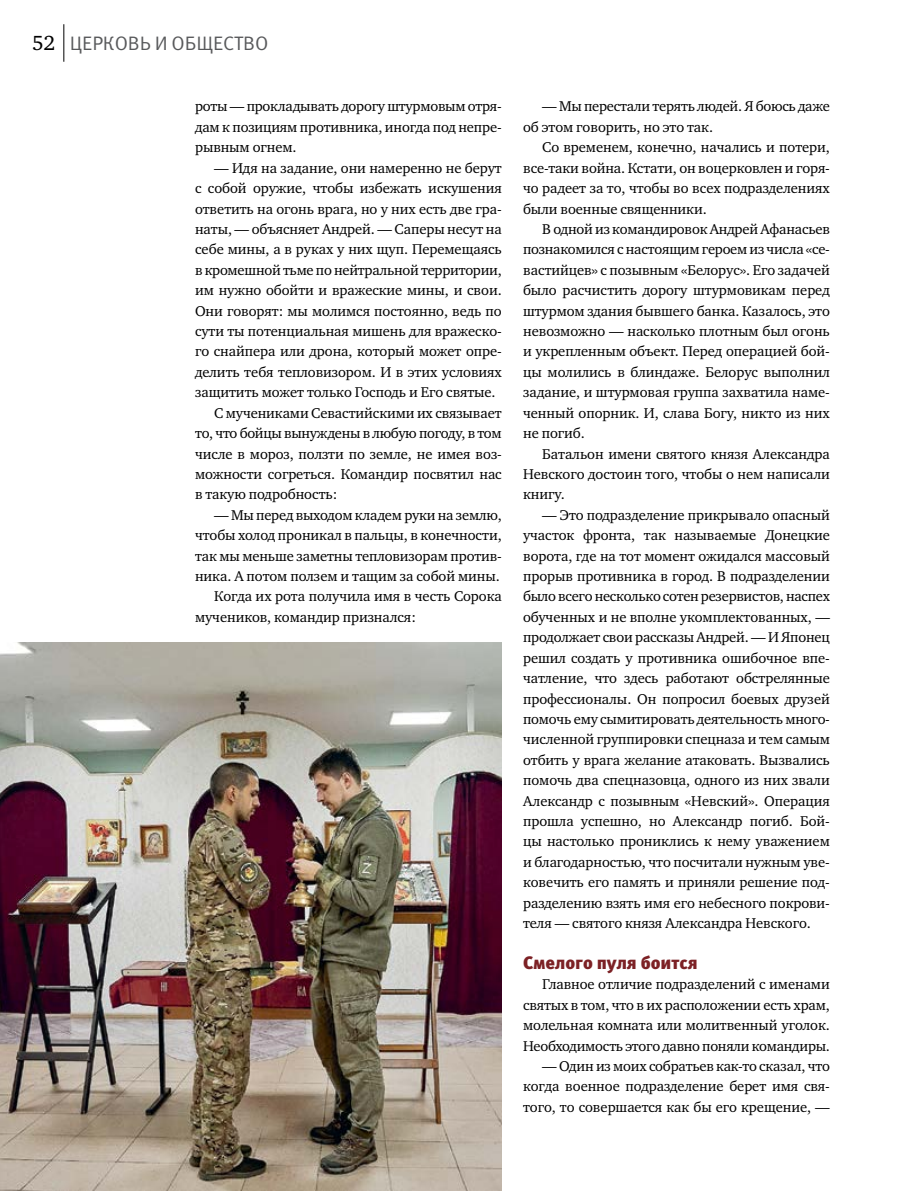
<style>
.page{position:relative;width:915px;height:1191px;background:#fff}
.page>*{position:absolute;margin:0;border:0;box-sizing:border-box;transform-origin:0 0}
.t1{font:19.5px "Meta Pro";letter-spacing:-.005em;color:#58595b}
.t2{font:900 18px "Meta Pro";letter-spacing:-.005em;color:#7c2125}
.t3{font:14.55px/20.4px "Charter ITC";letter-spacing:-.005em;color:#000;text-align:justify}
.s1{font-family:"Charter ITC";font-size:21px;color:#000}
</style>
<div class="page">
<hr style="left:63px;top:24px;width:1px;height:38px;background:#000">
<img style="left:0;top:642px;width:501px;height:549px">
<h1 class="t1" style="left:32px;top:31px;width:238px"><span class="s1">52</span> ЦЕРКОВЬ И ОБЩЕСТВО</h1>
<p class="t3" style="left:195px;top:96px;width:308px">роты — прокладывать дорогу штурмовым отря&shy;дам к позициям противника, иногда под непре&shy;рывным огнем.</p>
<p class="t3" style="left:214px;top:157px;width:289px">— Идя на задание, они намеренно не берут</p>
<p class="t3" style="left:195px;top:178px;width:308px">с собой оружие, чтобы избежать искушения</p>
<p class="t3" style="left:195px;top:198px;width:308px">ответить на огонь врага, но у них есть две гра-</p>
<p class="t3" style="left:195px;top:219px;width:308px">наты, — объясняет Андрей. — Саперы несут на</p>
<p class="t3" style="left:195px;top:239px;width:308px">себе мины, а в руках у них щуп. Перемещаясь</p>
<p class="t3" style="left:195px;top:260px;width:308px">в кромешной тьме по нейтральной территории,</p>
<p class="t3" style="left:195px;top:280px;width:308px">им нужно обойти и вражеские мины, и свои.</p>
<p class="t3" style="left:195px;top:300px;width:308px">Они говорят: мы молимся постоянно, ведь по</p>
<p class="t3" style="left:195px;top:321px;width:308px">сути ты потенциальная мишень для вражеско-</p>
<p class="t3" style="left:195px;top:341px;width:308px">го снайпера или дрона, который может опре-</p>
<p class="t3" style="left:195px;top:362px;width:308px">делить тебя тепловизором. И в этих условиях</p>
<p class="t3" style="left:195px;top:382px;width:302px">защитить может только Господь и Его святые.</p>
<p class="t3" style="left:214px;top:402px;width:289px">С мучениками Севастийскими их связывает</p>
<p class="t3" style="left:195px;top:423px;width:308px">то, что бойцы вынуждены в любую погоду, в том</p>
<p class="t3" style="left:195px;top:443px;width:308px">числе в мороз, ползти по земле, не имея воз-</p>
<p class="t3" style="left:195px;top:464px;width:308px">можности согреться. Командир посвятил нас</p>
<p class="t3" style="left:195px;top:484px;width:144px">в такую подробность:</p>
<p class="t3" style="left:214px;top:504px;width:289px">— Мы перед выходом кладем руки на землю,</p>
<p class="t3" style="left:195px;top:525px;width:308px">чтобы холод проникал в пальцы, в конечности,</p>
<p class="t3" style="left:195px;top:545px;width:308px">так мы меньше заметны тепловизорам против-</p>
<p class="t3" style="left:195px;top:566px;width:306px">ника. А потом ползем и тащим за собой мины.</p>
<p class="t3" style="left:214px;top:586px;width:289px">Когда их рота получила имя в честь Сорока</p>
<p class="t3" style="left:195px;top:606px;width:222px">мучеников, командир признался:</p>
<p class="t3" style="left:523px;top:96px;width:308px;text-indent:19px">— Мы перестали терять людей. Я боюсь даже об этом говорить, но это так.</p>
<p class="t3" style="left:523px;top:137px;width:308px;text-indent:19px">Со временем, конечно, начались и потери, все-таки война. Кстати, он воцерковлен и горя&shy;чо радеет за то, чтобы во всех подразделениях были военные священники.</p>
<p class="t3" style="left:523px;top:219px;width:308px;text-indent:19px">В одной из командировок Андрей Афанасьев познакомился с настоящим героем из числа «се&shy;вастийцев» с позывным «Белорус». Его задачей было расчистить дорогу штурмовикам перед штурмом здания бывшего банка. Казалось, это невозможно — насколько плотным был огонь и укрепленным объект. Перед операцией бой&shy;цы молились в блиндаже. Белорус выполнил задание, и штурмовая группа захватила наме&shy;ченный опорник. И, слава Богу, никто из них не погиб.</p>
<p class="t3" style="left:523px;top:443px;width:308px;text-indent:19px">Батальон имени святого князя Александра Невского достоин того, чтобы о нем написали книгу.</p>
<p class="t3" style="left:523px;top:504px;width:308px;text-indent:19px">— Это подразделение прикрывало опасный участок фронта, так называемые Донецкие ворота, где на тот момент ожидался массовый прорыв противника в город. В подразделении было всего несколько сотен резервистов, наспех обученных и не вполне укомплектованных, — продолжает свои рассказы Андрей. — И Японец решил создать у противника ошибочное впе&shy;чатление, что здесь работают обстрелянные профессионалы. Он попросил боевых друзей помочь ему сымитировать деятельность много&shy;численной группировки спецназа и тем самым отбить у врага желание атаковать. Вызвались помочь два спецназовца, одного из них звали Александр с позывным «Невский». Операция прошла успешно, но Александр погиб. Бой&shy;цы настолько прониклись к нему уважением и благодарностью, что посчитали нужным уве&shy;ковечить его память и приняли решение под&shy;разделению взять имя его небесного покрови&shy;теля — святого князя Александра Невского.</p>
<p class="t2" style="left:523px;top:951px;width:176px">Смелого пуля боится</p>
<p class="t3" style="left:523px;top:974px;width:308px;text-indent:19px">Главное отличие подразделений с именами святых в том, что в их расположении есть храм, молельная комната или молитвенный уголок.<br>Необходимость этого давно поняли командиры.</p>
<p class="t3" style="left:523px;top:1055px;width:308px;text-indent:19px">— Один из моих собратьев как-то сказал, что когда военное подразделение берет имя свя&shy;того, то совершается как бы его крещение, —</p>
</div>
